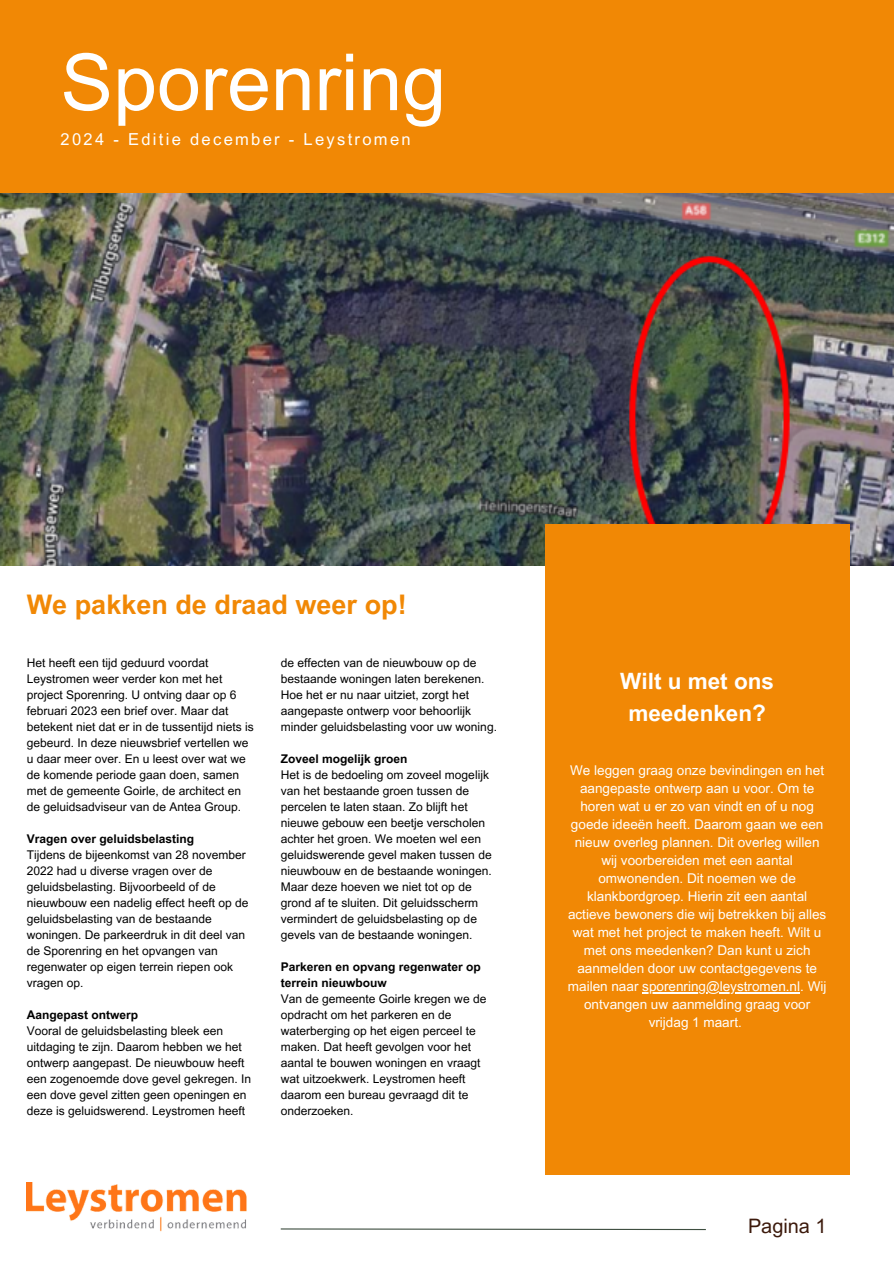
<style>
.page{position:relative;width:894px;height:1264px;background:#fff}
.page>*{position:absolute;margin:0;border:0;box-sizing:border-box;transform-origin:0 0}
.t1{font:78.75px "Arial MT Pro";color:#fff}
.t2{font:700 27px "Arial MT Pro";color:#f18805}
.t3{font:700 22.5px/31.5px "Arial MT Pro";color:#fff;text-align:center}
.t4{font:19.95px "Arial MT Pro";color:#3c1a0c}
.t5{font:16.5px "Arial MT Pro";letter-spacing:.14em;color:#fff}
.t6{font:13.5px/18px "Arial MT Pro";color:#fff;text-align:center}
.t7{font:12px/16px "Arial MT Pro";color:#000}
.t8{font:700 12px/16px "Arial MT Pro";color:#000}
</style>
<div class="page">
<img style="left:0;top:193px;width:893px;height:372px">
<div style="left:0;top:0;width:893px;height:192px;background:#f18805"></div>
<div style="left:545px;top:524px;width:303px;height:650px;background:#f18805"></div>
<svg style="left:280px;top:1228px;width:426px;height:2px"></svg>
<img style="left:27px;top:1182px;width:220px;height:50px">
<hr style="left:642px;top:992px;width:157px;height:1px;background:#fff">
<p class="t1" style="left:61px;top:53px;width:387px">Sporenring</p>
<p class="t5" style="left:61px;top:133px;width:351px">2024 - Editie december - Leystromen</p>
<h2 class="t2" style="left:27px;top:594px;width:381px">We pakken de draad weer op!</h2>
<h1 class="t7" style="left:27px;top:656px;width:228px">Het heeft een tijd geduurd voordat Leystromen weer verder kon met het project Sporenring. U ontving daar op 6 februari 2023 een brief over. Maar dat betekent niet dat er in de tussentijd niets is gebeurd. In deze nieuwsbrief vertellen we u daar meer over. En u leest over wat we de komende periode gaan doen, samen met de gemeente Goirle, de architect en de geluidsadviseur van de Antea Group.</h1>
<h5 class="t8" style="left:27px;top:832px;width:169px">Vragen over geluidsbelasting</h5>
<p class="t7" style="left:27px;top:848px;width:223px">Tijdens de bijeenkomst van 28 november 2022 had u diverse vragen over de geluidsbelasting. Bijvoorbeeld of de nieuwbouw een nadelig effect heeft op de geluidsbelasting van de bestaande woningen. De parkeerdruk in dit deel van de Sporenring en het opvangen van regenwater op eigen terrein riepen ook vragen op.</p>
<p class="t8" style="left:27px;top:1008px;width:113px">Aangepast ontwerp</p>
<h3 class="t7" style="left:27px;top:1024px;width:226px">Vooral de geluidsbelasting bleek een uitdaging te zijn. Daarom hebben we het ontwerp aangepast. De nieuwbouw heeft een zogenoemde dove gevel gekregen. In een dove gevel zitten geen openingen en deze is geluidswerend. Leystromen heeft</h3>
<p class="t7" style="left:281px;top:656px;width:218px">de effecten van de nieuwbouw op de bestaande woningen laten berekenen.<br>Hoe het er nu naar uitziet, zorgt het aangepaste ontwerp voor behoorlijk minder geluidsbelasting voor uw woning.</p>
<p class="t8" style="left:281px;top:752px;width:128px">Zoveel mogelijk groen</p>
<p class="t7" style="left:281px;top:768px;width:212px">Het is de bedoeling om zoveel mogelijk van het bestaande groen tussen de percelen te laten staan. Zo blijft het nieuwe gebouw een beetje verscholen achter het groen. We moeten wel een geluidswerende gevel maken tussen de nieuwbouw en de bestaande woningen.<br>Maar deze hoeven we niet tot op de grond af te sluiten. Dit geluidsscherm vermindert de geluidsbelasting op de gevels van de bestaande woningen.</p>
<p class="t8" style="left:281px;top:960px;width:202px">Parkeren en opvang regenwater op terrein nieuwbouw</p>
<p class="t7" style="left:281px;top:992px;width:207px">Van de gemeente Goirle kregen we de opdracht om het parkeren en de waterberging op het eigen perceel te maken. Dat heeft gevolgen voor het aantal te bouwen woningen en vraagt wat uitzoekwerk. Leystromen heeft daarom een bureau gevraagd dit te onderzoeken.</p>
<p class="t3" style="left:620px;top:668px;width:155px">Wilt u met ons meedenken?</p>
<p class="t6" style="left:567px;top:763px;width:260px">We leggen graag onze bevindingen en het aangepaste ontwerp aan u voor. Om te horen wat u er zo van vindt en of u nog goede ideeën heeft. Daarom gaan we een nieuw overleg plannen. Dit overleg willen wij voorbereiden met een aantal omwonenden. Dit noemen we de klankbordgroep. Hierin zit een aantal actieve bewoners die wij betrekken bij alles wat met het project te maken heeft. Wilt u met ons meedenken? Dan kunt u zich aanmelden door uw contactgegevens te mailen naar sporenring@leystromen.nl. Wij</p>
<p class="t6" style="left:584px;top:997px;width:227px">ontvangen uw aanmelding graag voor vrijdag 1 maart.</p>
<h6 class="t4" style="left:747px;top:1218px;width:80px">Pagina 1</h6>
</div>
